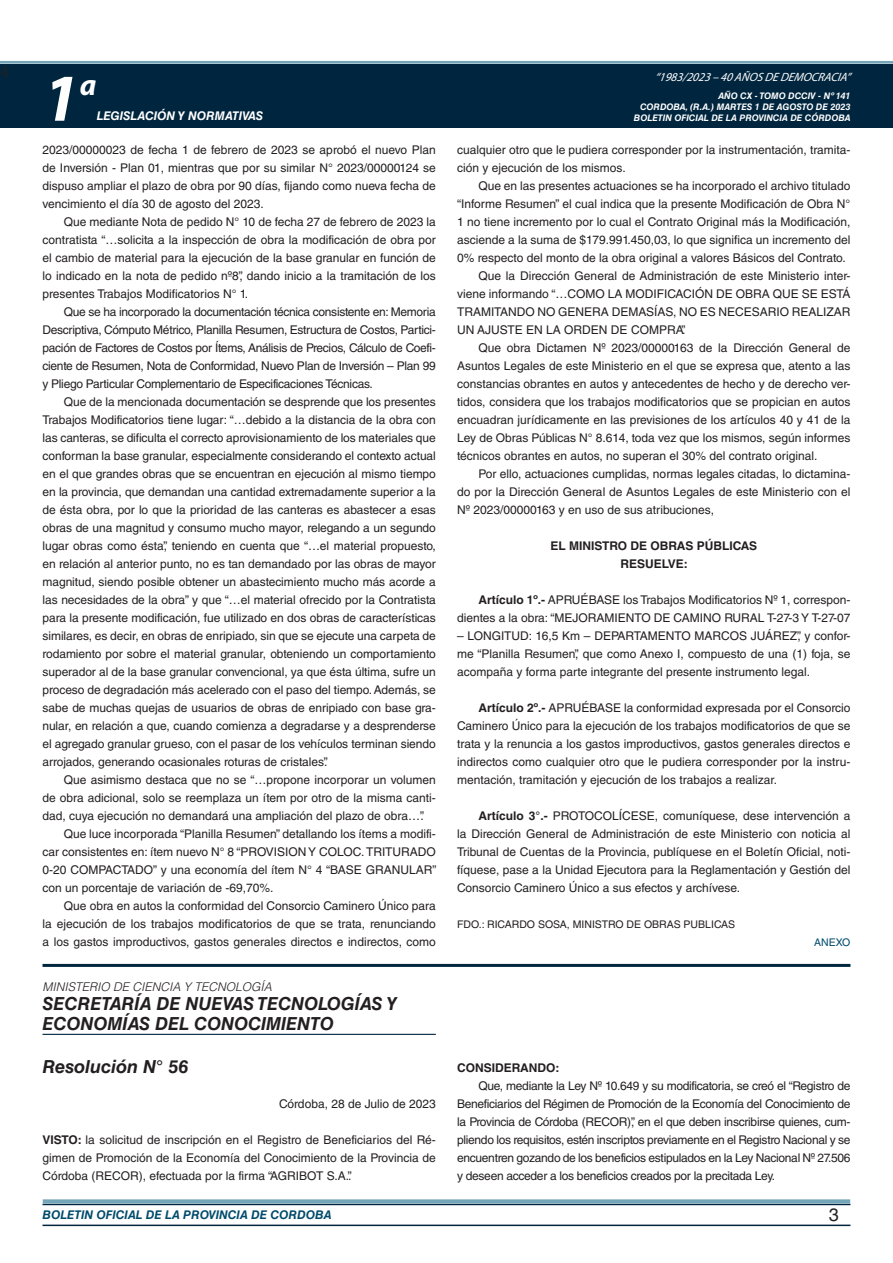
<style>
.page{position:relative;width:893px;height:1263px;background:#fff}
.page>*{position:absolute;margin:0;border:0;box-sizing:border-box;transform-origin:0 0}
.t1{font:italic 700 67.5px "Myriad Pro";color:#fff}
.t2{font:italic 700 30px "Myriad Pro";color:#fff}
.NOMBRE_DE_MINISTERIO{font:italic 700 18px/19.5px "Helvetica LT Std";color:#231f20}
.t3{font:18px "Minion Pro";color:#231f20}
.t4{font:18px "Helvetica LT Std";color:#231f20}
.TEXTO_BASE{font:12px/18px "Helvetica LT Std";color:#231f20;text-align:justify}
.t5{font:italic 700 12px "Helvetica LT Std";color:#004b6c}
.RESUELVE{font:700 12px "Helvetica LT Std";color:#231f20}
.t6{font:italic 12px "Myriad Pro";color:#fff}
.TITULO_light{font:italic 300 12px "Helvetica LT Std";color:#231f20}
.FECHA{font:12px "Helvetica LT Std";color:#231f20}
.t7{font:italic 700 12px "Helvetica LT Std";color:#fff}
.TEXTO_BASE-2{font:700 12px "Helvetica LT Std";color:#231f20}
.FIRMA{font:10.5px "Helvetica LT Std";color:#231f20}
.ANEXO{font:10.5px "Helvetica LT Std";color:#004b6c}
.t8{font:italic 700 9px/10.8px "Helvetica LT Std";color:#fff;text-align:right}
.s1{font-weight:700}
</style>
<div class="page">
<div style="left:0;top:61px;width:893px;height:6px;background:#fff;opacity:.75"></div>
<div style="left:0;top:64px;width:893px;height:64px;background:#00263f"></div>
<hr style="left:43px;top:1224px;width:807px;height:2px;background:#00263f">
<div style="left:42px;top:1198px;width:809px;height:8px;background:#fff;opacity:.75"></div>
<hr style="left:43px;top:964px;width:807px;height:3px;background:#00263f">
<hr style="left:43px;top:1034px;width:393px;height:1px;background:#00263f">
<h3 class="t3" style="left:0;top:59px;width:10px">4</h3>
<h1 class="t1" style="left:43px;top:54px;width:38px">1</h1>
<h2 class="t2" style="left:80px;top:66px;width:18px">a</h2>
<p class="t7" style="left:97px;top:109px;width:168px">LEGISLACIÓN Y NORMATIVAS</p>
<p class="TEXTO_BASE" style="left:43px;top:141px;width:395px">2023/00000023 de fecha 1 de febrero de 2023 se aprobó el nuevo Plan de Inversión - Plan 01, mientras que por su similar N° 2023/00000124 se dispuso ampliar el plazo de obra por 90 días, fijando como nueva fecha de vencimiento el día 30 de agosto del 2023.</p>
<p class="TEXTO_BASE" style="left:43px;top:213px;width:395px;text-indent:21px">Que mediante Nota de pedido N° 10 de fecha 27 de febrero de 2023 la contratista “…solicita a la inspección de obra la modificación de obra por el cambio de material para la ejecución de la base granular en función de lo indicado en la nota de pedido nº8”, dando inicio a la tramitación de los presentes Trabajos Modificatorios N° 1.</p>
<p class="TEXTO_BASE" style="left:43px;top:303px;width:395px;text-indent:21px">Que se ha incorporado la documentación técnica consistente en: Memoria Descriptiva, Cómputo Métrico, Planilla Resumen, Estructura de Costos, Partici&shy;pación de Factores de Costos por Ítems, Análisis de Precios, Cálculo de Coefi&shy;ciente de Resumen, Nota de Conformidad, Nuevo Plan de Inversión – Plan 99 y Pliego Particular Complementario de Especificaciones Técnicas.</p>
<p class="TEXTO_BASE" style="left:43px;top:393px;width:395px;text-indent:21px">Que de la mencionada documentación se desprende que los presentes Trabajos Modificatorios tiene lugar: “…debido a la distancia de la obra con las canteras, se dificulta el correcto aprovisionamiento de los materiales que conforman la base granular, especialmente considerando el contexto actual en el que grandes obras que se encuentran en ejecución al mismo tiempo en la provincia, que demandan una cantidad extremadamente superior a la de ésta obra, por lo que la prioridad de las canteras es abastecer a esas obras de una magnitud y consumo mucho mayor, relegando a un segundo lugar obras como ésta”, teniendo en cuenta que “…el material propuesto, en relación al anterior punto, no es tan demandado por las obras de mayor magnitud, siendo posible obtener un abastecimiento mucho más acorde a las necesidades de la obra” y que “…el material ofrecido por la Contratista para la presente modificación, fue utilizado en dos obras de características similares, es decir, en obras de enripiado, sin que se ejecute una carpeta de rodamiento por sobre el material granular, obteniendo un comportamiento superador al de la base granular convencional, ya que ésta última, sufre un proceso de degradación más acelerado con el paso del tiempo. Además, se sabe de muchas quejas de usuarios de obras de enripiado con base gra&shy;nular, en relación a que, cuando comienza a degradarse y a desprenderse el agregado granular grueso, con el pasar de los vehículos terminan siendo arrojados, generando ocasionales roturas de cristales”.</p>
<p class="TEXTO_BASE" style="left:43px;top:771px;width:395px;text-indent:21px">Que asimismo destaca que no se “…propone incorporar un volumen de obra adicional, solo se reemplaza un ítem por otro de la misma canti&shy;dad, cuya ejecución no demandará una ampliación del plazo de obra…”.</p>
<p class="TEXTO_BASE" style="left:43px;top:825px;width:395px;text-indent:21px">Que luce incorporada “Planilla Resumen” detallando los ítems a modifi&shy;car consistentes en: ítem nuevo N° 8 “PROVISION Y COLOC. TRITURADO 0-20 COMPACTADO” y una economía del ítem N° 4 “BASE GRANULAR” con un porcentaje de variación de -69,70%.</p>
<p class="TEXTO_BASE" style="left:43px;top:897px;width:395px;text-indent:21px">Que obra en autos la conformidad del Consorcio Caminero Único para la ejecución de los trabajos modificatorios de que se trata, renunciando a los gastos improductivos, gastos generales directos e indirectos, como</p>
<p class="TITULO_light" style="left:43px;top:979px;width:231px">MINISTERIO DE CIENCIA Y TECNOLOGÍA</p>
<p class="NOMBRE_DE_MINISTERIO" style="left:43px;top:994px;width:356px">SECRETARÍA DE NUEVAS TECNOLOGÍAS Y<br>ECONOMÍAS DEL CONOCIMIENTO</p>
<p class="NOMBRE_DE_MINISTERIO" style="left:43px;top:1057px;width:147px">Resolución N° 56</p>
<p class="FECHA" style="left:279px;top:1097px;width:158px">Córdoba, 28 de Julio de 2023</p>
<p class="TEXTO_BASE" style="left:43px;top:1131px;width:395px"><span class="s1">VISTO:</span> la solicitud de inscripción en el Registro de Beneficiarios del Ré&shy;gimen de Promoción de la Economía del Conocimiento de la Provincia de Córdoba (RECOR), efectuada por la firma “AGRIBOT S.A.”.</p>
<p class="t6" style="left:655px;top:70px;width:197px">“ 1983/2023 – 40 AÑOS DE DEMOCRACIA”</p>
<p class="t8" style="left:634px;top:91px;width:218px">AÑO CX - TOMO DCCIV - Nº 141<br>CORDOBA, (R.A.) MARTES 1 DE AGOSTO DE 2023<br>BOLETIN OFICIAL DE LA PROVINCIA DE CÓRDOBA</p>
<p class="TEXTO_BASE" style="left:457px;top:141px;width:395px">cualquier otro que le pudiera corresponder por la instrumentación, tramita&shy;ción y ejecución de los mismos.</p>
<p class="TEXTO_BASE" style="left:457px;top:177px;width:395px;text-indent:21px">Que en las presentes actuaciones se ha incorporado el archivo titulado “Informe Resumen” el cual indica que la presente Modificación de Obra N° 1 no tiene incremento por lo cual el Contrato Original más la Modificación, asciende a la suma de $179.991.450,03, lo que significa un incremento del 0% respecto del monto de la obra original a valores Básicos del Contrato.</p>
<p class="TEXTO_BASE" style="left:457px;top:267px;width:395px;text-indent:21px">Que la Dirección General de Administración de este Ministerio inter&shy;viene informando “…COMO LA MODIFICACIÓN DE OBRA QUE SE ESTÁ TRAMITANDO NO GENERA DEMASÍAS, NO ES NECESARIO REALIZAR UN AJUSTE EN LA ORDEN DE COMPRA”.</p>
<p class="TEXTO_BASE" style="left:457px;top:339px;width:395px;text-indent:21px">Que obra Dictamen Nº 2023/00000163 de la Dirección General de Asuntos Legales de este Ministerio en el que se expresa que, atento a las constancias obrantes en autos y antecedentes de hecho y de derecho ver&shy;tidos, considera que los trabajos modificatorios que se propician en autos encuadran jurídicamente en las previsiones de los artículos 40 y 41 de la Ley de Obras Públicas N° 8.614, toda vez que los mismos, según informes técnicos obrantes en autos, no superan el 30% del contrato original.</p>
<p class="TEXTO_BASE" style="left:457px;top:465px;width:395px;text-indent:21px">Por ello, actuaciones cumplidas, normas legales citadas, lo dictamina&shy;do por la Dirección General de Asuntos Legales de este Ministerio con el Nº 2023/00000163 y en uso de sus atribuciones,</p>
<p class="RESUELVE" style="left:550px;top:538px;width:208px">EL MINISTRO DE OBRAS PÚBLICAS</p>
<p class="RESUELVE" style="left:620px;top:556px;width:69px">RESUELVE:</p>
<p class="TEXTO_BASE" style="left:457px;top:591px;width:395px;text-align:right"><span class="s1">Artículo 1º.-</span> APRUÉBASE los Trabajos Modificatorios Nº 1, correspon&shy;dientes a la obra: “MEJORAMIENTO DE CAMINO RURAL T-27-3 Y T-27-07</p>
<p class="TEXTO_BASE" style="left:457px;top:627px;width:395px">– LONGITUD: 16,5 Km – DEPARTAMENTO MARCOS JUÁREZ”, y confor&shy;me “Planilla Resumen”, que como Anexo I, compuesto de una (1) foja, se acompaña y forma parte integrante del presente instrumento legal.</p>
<p class="TEXTO_BASE" style="left:457px;top:699px;width:395px;text-indent:21px"><span class="s1">Artículo 2º.-</span> APRUÉBASE la conformidad expresada por el Consorcio Caminero Único para la ejecución de los trabajos modificatorios de que se trata y la renuncia a los gastos improductivos, gastos generales directos e indirectos como cualquier otro que le pudiera corresponder por la instru&shy;mentación, tramitación y ejecución de los trabajos a realizar.</p>
<p class="TEXTO_BASE" style="left:457px;top:807px;width:395px;text-indent:21px"><span class="s1">Artículo 3°.-</span> PROTOCOLÍCESE, comuníquese, dese intervención a la Dirección General de Administración de este Ministerio con noticia al Tribunal de Cuentas de la Provincia, publíquese en el Boletín Oficial, noti&shy;fíquese, pase a la Unidad Ejecutora para la Reglamentación y Gestión del Consorcio Caminero Único a sus efectos y archívese.</p>
<p class="FIRMA" style="left:457px;top:918px;width:279px">FDO.: RICARDO SOSA, MINISTRO DE OBRAS PUBLICAS</p>
<p class="ANEXO" style="left:814px;top:936px;width:38px">ANEXO</p>
<p class="TEXTO_BASE-2" style="left:457px;top:1060px;width:104px">CONSIDERANDO:</p>
<p class="TEXTO_BASE" style="left:457px;top:1077px;width:395px;text-indent:21px">Que, mediante la Ley Nº 10.649 y su modificatoria, se creó el “Registro de Beneficiarios del Régimen de Promoción de la Economía del Conocimiento de la Provincia de Córdoba (RECOR)”, en el que deben inscribirse quienes, cum&shy;pliendo los requisitos, estén inscriptos previamente en el Registro Nacional y se encuentren gozando de los beneficios estipulados en la Ley Nacional Nº 27.506 y deseen acceder a los beneficios creados por la precitada Ley.</p>
<p class="t5" style="left:43px;top:1208px;width:290px">BOLETIN OFICIAL DE LA PROVINCIA DE CORDOBA</p>
<h3 class="t4" style="left:829px;top:1204px;width:12px">3</h3>
</div>
